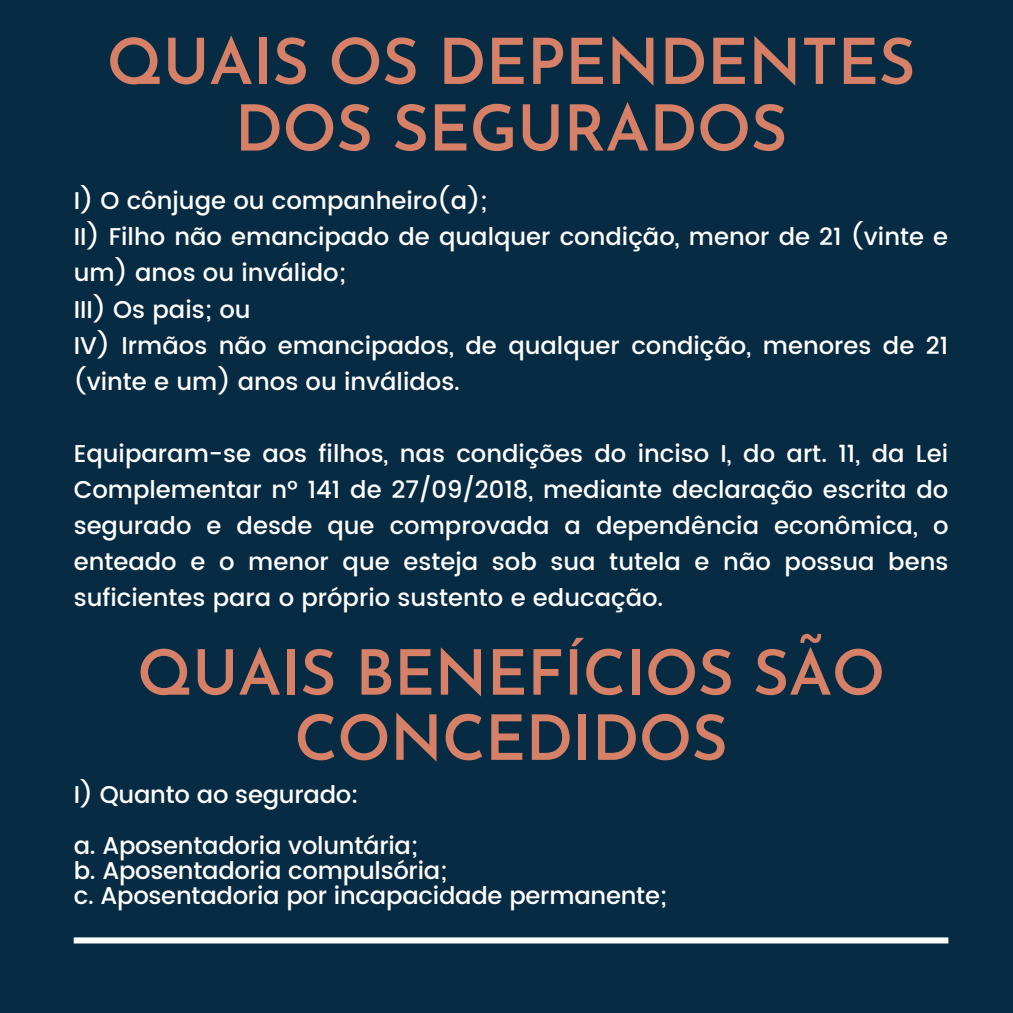
<style>
.page{position:relative;width:1013px;height:1013px;background:#fff}
.page>*{position:absolute;margin:0;border:0;box-sizing:border-box;transform-origin:0 0}
.t1{font:600 63.5px/66.6px "Josefin Sans";letter-spacing:-.01em;color:#d68167;text-align:center}
.t2{font:600 62.5px/65.1px "Josefin Sans";letter-spacing:-.01em;color:#d68167;text-align:center}
.t3{font:500 24.25px/36.1px "Poppins";color:#fff}
</style>
<div class="page">
<div style="left:0;top:0;width:1012px;height:1012px;background:#072b42"></div>
<svg style="left:74px;top:937px;width:874px;height:6px"></svg>
<h1 class="t1" style="left:107px;top:35px;width:810px">QUAIS OS DEPENDENTES<br>DOS SEGURADOS</h1>
<p class="t3" style="left:74px;top:183px;width:876px">I) O cônjuge ou companheiro(a);<br>II) Filho não emancipado de qualquer condição, menor de 21 (vinte e um) anos ou inválido;<br>III) Os pais; ou<br>IV) Irmãos não emancipados, de qualquer condição, menores de 21 (vinte e um) anos ou inválidos.</p>
<p class="t3" style="left:74px;top:435px;width:876px;text-align:justify">Equiparam-se aos filhos, nas condições do inciso I, do art. 11, da Lei Complementar nº 141 de 27/09/2018, mediante declaração escrita do segurado e desde que comprovada a dependência econômica, o enteado e o menor que esteja sob sua tutela e não possua bens suficientes para o próprio sustento e educação.</p>
<h2 class="t2" style="left:137px;top:646px;width:749px">QUAIS BENEFÍCIOS SÃO<br>CONCEDIDOS</h2>
<p class="t3" style="left:74px;top:769px;width:346px;line-height:50.6px">I) Quanto ao segurado:<br>a. Aposentadoria voluntária;</p>
<p class="t3" style="left:74px;top:857px;width:595px;line-height:25.3px">b. Aposentadoria compulsória;<br>c. Aposentadoria por incapacidade permanente;</p>
</div>
